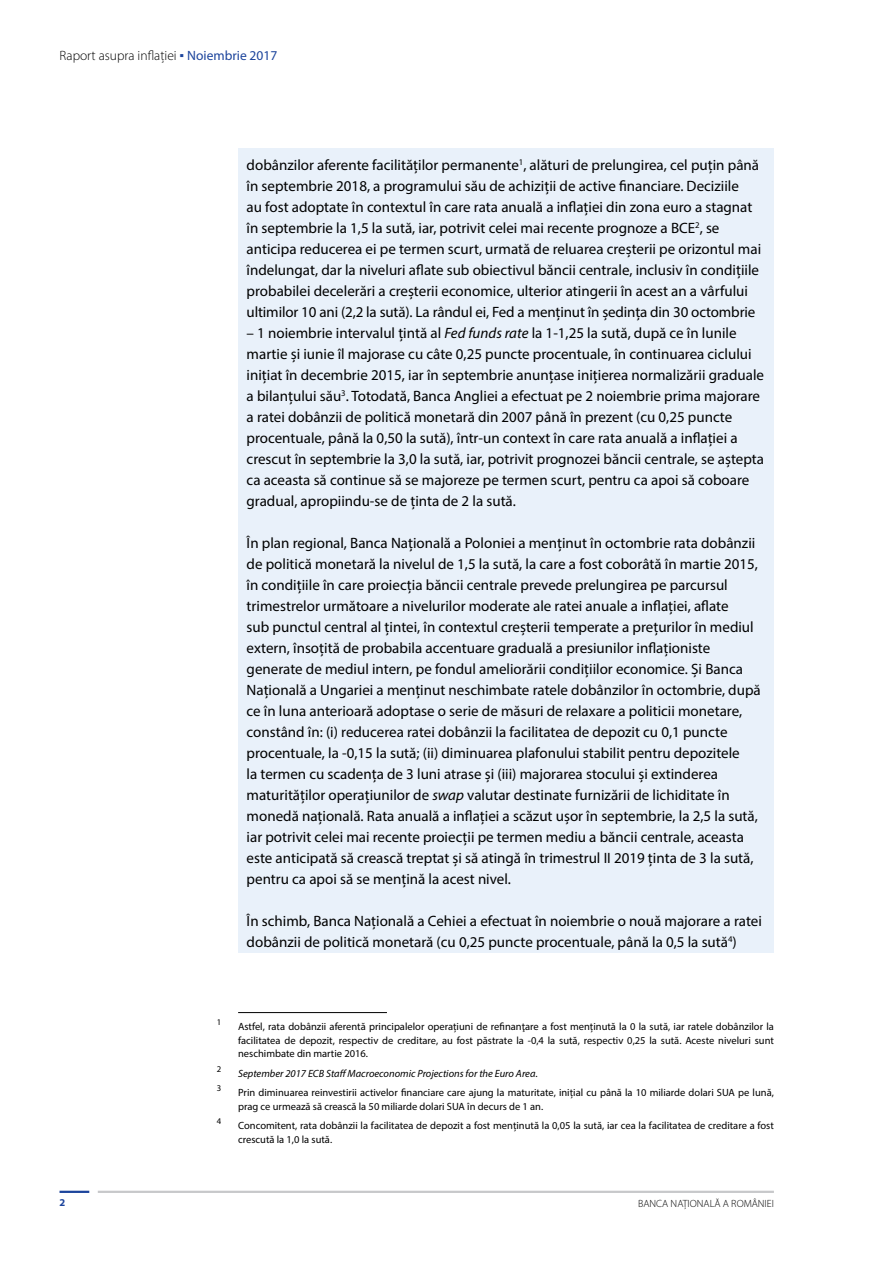
<style>
.page{position:relative;width:893px;height:1263px;background:#fff}
.page>*{position:absolute;margin:0;border:0;box-sizing:border-box;transform-origin:0 0}
.t1{font:15px/21px "Myriad Pro";color:#000}
.t2{font:300 13.5px "Myriad Pro";color:#000}
.t3{font:10.5px/13.5px "Myriad Pro";color:#000}
.t4{font:italic 10.5px "Myriad Pro";color:#000}
.t5{font:300 10.5px "Myriad Pro";color:#000}
.t6{font:700 10.5px "Myriad Pro";color:#1c449c}
.t7{font:8.7px "Myriad Pro";color:#000}
.s1{font-family:"Times New Roman";font-weight:400;color:#1c449c}
.s2{font-weight:400;color:#1c449c}
.s3{font-style:italic}
.s4{font-style:normal}
</style>
<div class="page">
<hr style="left:60px;top:1191px;width:29px;height:2px;background:#1c449c">
<hr style="left:98px;top:1191px;width:676px;height:2px;background:#c7c8ca">
<div style="left:238px;top:148px;width:536px;height:804px;background:#e9f1fa"></div>
<hr style="left:238px;top:1012px;width:149px;height:1px;background:#000">
<p class="t2" style="left:60px;top:47px;width:219px">Raport asupra inflației <span class="s1">▪</span> <span class="s2">Noiembrie 2017</span></p>
<p class="t1" style="left:247px;top:154px;width:516px">dobânzilor aferente facilităților permanente<sup>1</sup>, alături de prelungirea, cel puțin până în septembrie 2018, a programului său de achiziții de active financiare. Deciziile<br>au fost adoptate în contextul în care rata anuală a inflației din zona euro a stagnat în septembrie la 1,5 la sută, iar, potrivit celei mai recente prognoze a BCE<sup>2</sup>, se anticipa reducerea ei pe termen scurt, urmată de reluarea creșterii pe orizontul mai îndelungat, dar la niveluri aflate sub obiectivul băncii centrale, inclusiv în condițiile probabilei decelerări a creșterii economice, ulterior atingerii în acest an a vârfului ultimilor 10 ani (2,2 la sută). La rândul ei, Fed a menținut în ședința din 30 octombrie</p>
<p class="t1" style="left:247px;top:322px;width:519px">– 1 noiembrie intervalul țintă al <span class="s3">Fed funds rate</span> la 1-1,25 la sută, după ce în lunile martie și iunie îl majorase cu câte 0,25 puncte procentuale, în continuarea ciclului inițiat în decembrie 2015, iar în septembrie anunțase inițierea normalizării graduale a bilanțului său<sup>3</sup>. Totodată, Banca Angliei a efectuat pe 2 noiembrie prima majorare a ratei dobânzii de politică monetară din 2007 până în prezent (cu 0,25 puncte procentuale, până la 0,50 la sută), într-un context în care rata anuală a inflației a crescut în septembrie la 3,0 la sută, iar, potrivit prognozei băncii centrale, se aștepta ca aceasta să continue să se majoreze pe termen scurt, pentru ca apoi să coboare gradual, apropiindu-se de ținta de 2 la sută.</p>
<p class="t1" style="left:247px;top:532px;width:516px">În plan regional, Banca Națională a Poloniei a menținut în octombrie rata dobânzii de politică monetară la nivelul de 1,5 la sută, la care a fost coborâtă în martie 2015, în condițiile în care proiecția băncii centrale prevede prelungirea pe parcursul trimestrelor următoare a nivelurilor moderate ale ratei anuale a inflației, aflate<br>sub punctul central al țintei, în contextul creșterii temperate a prețurilor în mediul extern, însoțită de probabila accentuare graduală a presiunilor inflaționiste generate de mediul intern, pe fondul ameliorării condițiilor economice. Și Banca Națională a Ungariei a menținut neschimbate ratele dobânzilor în octombrie, după ce în luna anterioară adoptase o serie de măsuri de relaxare a politicii monetare, constând în: (i) reducerea ratei dobânzii la facilitatea de depozit cu 0,1 puncte procentuale, la -0,15 la sută; (ii) diminuarea plafonului stabilit pentru depozitele<br>la termen cu scadența de 3 luni atrase și (iii) majorarea stocului și extinderea maturităților operațiunilor de <span class="s3">swap</span> valutar destinate furnizării de lichiditate în monedă națională. Rata anuală a inflației a scăzut ușor în septembrie, la 2,5 la sută, iar potrivit celei mai recente proiecții pe termen mediu a băncii centrale, aceasta este anticipată să crească treptat și să atingă în trimestrul II 2019 ținta de 3 la sută, pentru ca apoi să se mențină la acest nivel.</p>
<p class="t1" style="left:247px;top:910px;width:517px">În schimb, Banca Națională a Cehiei a efectuat în noiembrie o nouă majorare a ratei dobânzii de politică monetară (cu 0,25 puncte procentuale, până la 0,5 la sută<sup>4</sup>)</p>
<p class="t7" style="left:217px;top:1017px;width:6px">1</p>
<p class="t3" style="left:238px;top:1020px;width:537px;text-align:justify">Astfel, rata dobânzii aferentă principalelor operațiuni de refinanţare a fost menținută la 0 la sută, iar ratele dobânzilor la facilitatea de depozit, respectiv de creditare, au fost păstrate la -0,4 la sută, respectiv 0,25 la sută. Aceste niveluri sunt neschimbate din martie 2016.</p>
<p class="t7" style="left:217px;top:1063px;width:6px">2</p>
<p class="t4" style="left:238px;top:1067px;width:301px">September 2017 ECB Staff Macroeconomic Projections for the Euro Area<span class="s4">.</span></p>
<p class="t7" style="left:217px;top:1083px;width:6px">3</p>
<p class="t3" style="left:238px;top:1086px;width:537px">Prin diminuarea reinvestirii activelor financiare care ajung la maturitate, inițial cu până la 10 miliarde dolari SUA pe lună, prag ce urmează să crească la 50 miliarde dolari SUA în decurs de 1 an.</p>
<p class="t7" style="left:217px;top:1116px;width:6px">4</p>
<p class="t3" style="left:238px;top:1119px;width:537px">Concomitent, rata dobânzii la facilitatea de depozit a fost menținută la 0,05 la sută, iar cea la facilitatea de creditare a fost crescută la 1,0 la sută.</p>
<p class="t6" style="left:60px;top:1195px;width:7px">2</p>
<p class="t5" style="left:638px;top:1197px;width:137px">BANCA NAȚIONALĂ A ROMÂNIEI</p>
</div>
